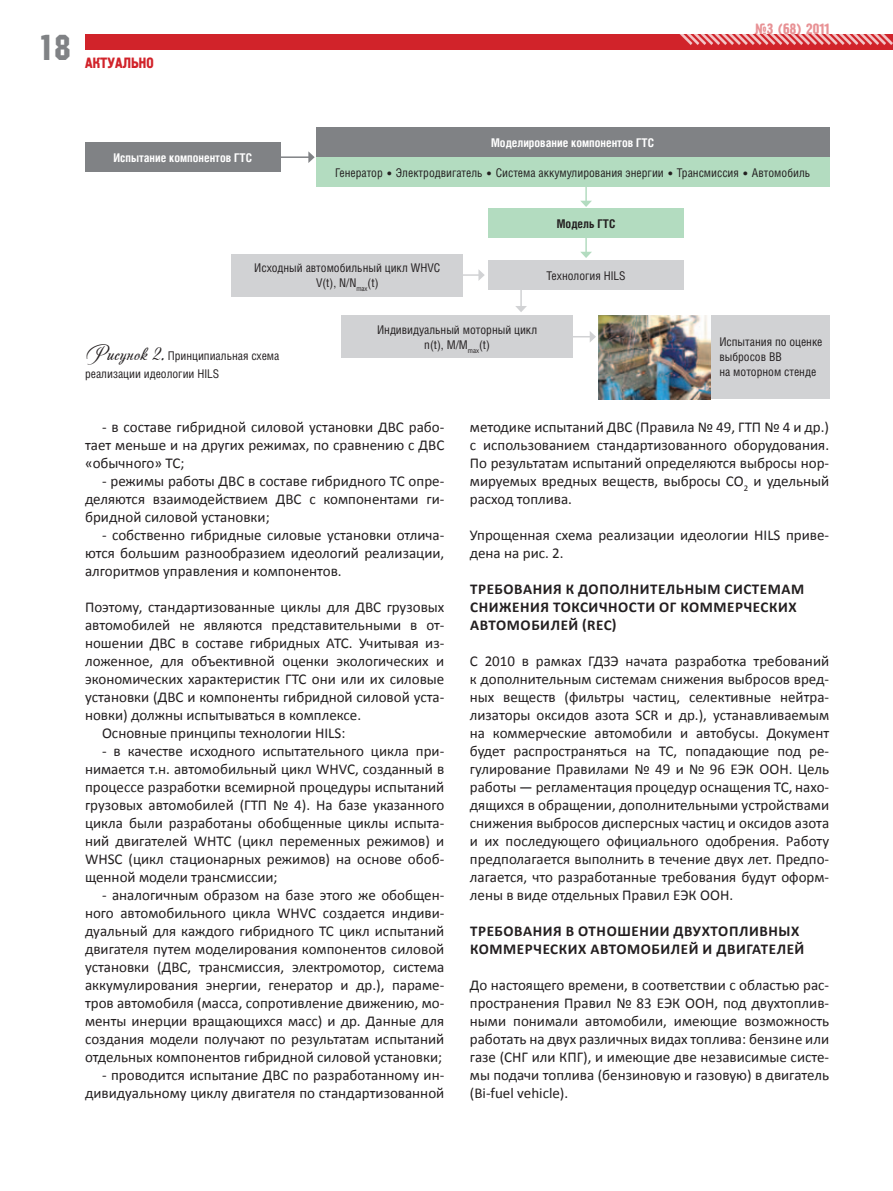
<style>
.page{position:relative;width:893px;height:1191px;background:#fff}
.page>*{position:absolute;margin:0;border:0;box-sizing:border-box;transform-origin:0 0}
._1_ZAGOLOVOK_1{font:36px "Machine C";color:#808285}
.TEXT{font:15px/18px "Calibri";color:#231f20;text-align:justify}
.TEXT-2{font:700 15px/18px "Calibri";letter-spacing:.04em;color:#231f20}
.KOLONTITUL{font:15px "Pollock 1 C";color:#d1232a}
.BEZ_ABZACA_BEZ{font:12px/15px "Helios Cond";color:#231f20;text-align:center}
.PODPIS{font:12px/18px "Helios Cond";color:#231f20}
.BEZ_ABZACA_BEZ-2{font:700 12px "Helios Cond";color:#fff}
.BEZ_ABZACA_BEZ-3{font:700 12px "Helios Cond";color:#231f20}
.s1{font-family:"Avant Garde Gothic C"}
.s2{font-family:"Andantinoscript";font-size:21px}
</style>
<div class="page">
<div style="left:85px;top:34px;width:808px;height:16px;background:#d1232a"></div>
<svg style="left:679px;top:34px;width:214px;height:11px"></svg>
<hr style="left:585px;top:225px;width:2px;height:27px;background:#b3dcc0">
<svg style="left:580px;top:252px;width:12px;height:6px"></svg>
<hr style="left:585px;top:160px;width:2px;height:41px;background:#b3dcc0">
<svg style="left:581px;top:201px;width:11px;height:6px"></svg>
<hr style="left:268px;top:156px;width:41px;height:2px;background:#808285">
<svg style="left:308px;top:151px;width:7px;height:12px"></svg>
<hr style="left:438px;top:274px;width:41px;height:2px;background:#d1d2d4">
<svg style="left:478px;top:269px;width:7px;height:12px"></svg>
<hr style="left:549px;top:336px;width:41px;height:1px;background:#d1d2d4">
<svg style="left:590px;top:331px;width:6px;height:11px"></svg>
<hr style="left:520px;top:279px;width:2px;height:28px;background:#d1d2d4">
<svg style="left:515px;top:306px;width:12px;height:6px"></svg>
<div style="left:85px;top:142px;width:196px;height:30px;background:#808285"></div>
<div style="left:488px;top:209px;width:196px;height:29px;background:#b3dcc0"></div>
<div style="left:488px;top:260px;width:196px;height:30px;background:#d1d2d4"></div>
<div style="left:342px;top:315px;width:231px;height:43px;background:#d1d2d4"></div>
<div style="left:598px;top:315px;width:231px;height:84px;background:#d1d2d4"></div>
<div style="left:232px;top:254px;width:231px;height:42px;background:#d1d2d4"></div>
<div style="left:316px;top:157px;width:513px;height:30px;background:#b3dcc0"></div>
<div style="left:316px;top:128px;width:513px;height:29px;background:#808285"></div>
<img style="left:598px;top:315px;width:113px;height:84px">
<p class="_1_ZAGOLOVOK_1" style="left:38px;top:27px;width:34px">18</p>
<p class="KOLONTITUL" style="left:85px;top:55px;width:70px">АКТУАЛЬНО</p>
<p class="KOLONTITUL" style="left:754px;top:21px;width:76px">№3 (68) 2011</p>
<p class="BEZ_ABZACA_BEZ-2" style="left:114px;top:151px;width:140px">Испытание компонентов ГТС</p>
<p class="BEZ_ABZACA_BEZ-2" style="left:491px;top:136px;width:164px">Моделирование компонентов ГТС</p>
<p class="BEZ_ABZACA_BEZ" style="left:335px;top:165px;width:477px">Генератор <span class="s1">•</span> Электродвигатель <span class="s1">•</span> Система аккумулирования энергии <span class="s1">•</span> Трансмиссия <span class="s1">•</span> Автомобиль</p>
<p class="BEZ_ABZACA_BEZ-3" style="left:557px;top:217px;width:60px">Модель ГТС</p>
<p class="BEZ_ABZACA_BEZ" style="left:254px;top:260px;width:187px">Исходный автомобильный цикл WHVC<br>V(t), N/N<sub>max</sub>(t)</p>
<p class="BEZ_ABZACA_BEZ" style="left:546px;top:268px;width:81px">Технология HILS</p>
<p class="PODPIS" style="left:85px;top:347px;width:196px"><span class="s2">Рисунок 2.</span> Принципиальная схема реализации идеологии HILS</p>
<p class="BEZ_ABZACA_BEZ" style="left:377px;top:322px;width:162px">Индивидуальный моторный цикл n(t), M/M<sub>max</sub>(t)</p>
<p class="BEZ_ABZACA_BEZ" style="left:719px;top:334px;width:104px;text-align:left">Испытания по оценке выбросов ВВ<br>на моторном стенде</p>
<p class="TEXT" style="left:85px;top:417px;width:361px;text-indent:17px">- в составе гибридной силовой установки ДВС рабо&shy;тает меньше и на других режимах, по сравнению с ДВС «обычного» ТС;</p>
<p class="TEXT" style="left:85px;top:471px;width:361px;text-indent:17px">- режимы работы ДВС в составе гибридного ТС опре&shy;деляются взаимодействием ДВС с компонентами ги&shy;бридной силовой установки;</p>
<p class="TEXT" style="left:85px;top:525px;width:361px;text-indent:17px">- собственно гибридные силовые установки отлича&shy;ются большим разнообразием идеологий реализации, алгоритмов управления и компонентов.</p>
<p class="TEXT" style="left:85px;top:597px;width:361px">Поэтому, стандартизованные циклы для ДВС грузовых автомобилей не являются представительными в от&shy;ношении ДВС в составе гибридных АТС. Учитывая из&shy;ложенное, для объективной оценки экологических и экономических характеристик ГТС они или их силовые установки (ДВС и компоненты гибридной силовой уста&shy;новки) должны испытываться в комплексе.</p>
<p class="TEXT" style="left:102px;top:723px;width:245px">Основные принципы технологии HILS:</p>
<p class="TEXT" style="left:85px;top:741px;width:361px;text-indent:17px">- в качестве исходного испытательного цикла при&shy;нимается т.н. автомобильный цикл WHVC, созданный в процессе разработки всемирной процедуры испытаний грузовых автомобилей (ГТП № 4). На базе указанного цикла были разработаны обобщенные циклы испыта&shy;ний двигателей WHTC (цикл переменных режимов) и WHSC (цикл стационарных режимов) на основе обоб&shy;щенной модели трансмиссии;</p>
<p class="TEXT" style="left:85px;top:885px;width:361px;text-indent:17px">- аналогичным образом на базе этого же обобщен&shy;ного автомобильного цикла WHVC создается индиви&shy;дуальный для каждого гибридного ТС цикл испытаний двигателя путем моделирования компонентов силовой установки (ДВС, трансмиссия, электромотор, система аккумулирования энергии, генератор и др.), параме&shy;тров автомобиля (масса, сопротивление движению, мо&shy;менты инерции вращающихся масс) и др. Данные для создания модели получают по результатам испытаний отдельных компонентов гибридной силовой установки;</p>
<p class="TEXT" style="left:85px;top:1065px;width:361px;text-align:right">- проводится испытание ДВС по разработанному ин&shy;дивидуальному циклу двигателя по стандартизованной</p>
<p class="TEXT" style="left:470px;top:417px;width:361px">методике испытаний ДВС (Правила № 49, ГТП № 4 и др.) с использованием стандартизованного оборудования.<br>По результатам испытаний определяются выбросы нор&shy;мируемых вредных веществ, выбросы СО<sub>2</sub> и удельный расход топлива.</p>
<p class="TEXT" style="left:470px;top:525px;width:361px">Упрощенная схема реализации идеологии HILS приве&shy;дена на рис. 2.</p>
<p class="TEXT-2" style="left:470px;top:579px;width:336px">ТРЕБОВАНИЯ К ДОПОЛНИТЕЛЬНЫМ СИСТЕМАМ<br>СНИЖЕНИЯ ТОКСИЧНОСТИ ОГ КОММЕРЧЕСКИХ<br>АВТОМОБИЛЕЙ (REC)</p>
<p class="TEXT" style="left:470px;top:651px;width:361px">C 2010 в рамках ГДЗЭ начата разработка требований к дополнительным системам снижения выбросов вред&shy;ных веществ (фильтры частиц, селективные нейтра&shy;лизаторы оксидов азота SCR и др.), устанавливаемым на коммерческие автомобили и автобусы. Документ будет распространяться на ТС, попадающие под ре&shy;гулирование Правилами № 49 и № 96 ЕЭК ООН. Цель работы — регламентация процедур оснащения ТС, нахо&shy;дящихся в обращении, дополнительными устройствами снижения выбросов дисперсных частиц и оксидов азота и их последующего официального одобрения. Работу предполагается выполнить в течение двух лет. Предпо&shy;лагается, что разработанные требования будут оформ&shy;лены в виде отдельных Правил ЕЭК ООН.</p>
<p class="TEXT-2" style="left:470px;top:921px;width:331px">ТРЕБОВАНИЯ В ОТНОШЕНИИ ДВУХТОПЛИВНЫХ</p>
<p class="TEXT-2" style="left:470px;top:939px;width:336px">КОММЕРЧЕСКИХ АВТОМОБИЛЕЙ И ДВИГАТЕЛЕЙ</p>
<p class="TEXT" style="left:470px;top:975px;width:361px">До настоящего времени, в соответствии с областью рас&shy;пространения Правил № 83 ЕЭК ООН, под двухтоплив&shy;ными понимали автомобили, имеющие возможность работать на двух различных видах топлива: бензине или газе (СНГ или КПГ), и имеющие две независимые систе&shy;мы подачи топлива (бензиновую и газовую) в двигатель (Bi-fuel vehicle).</p>
</div>
